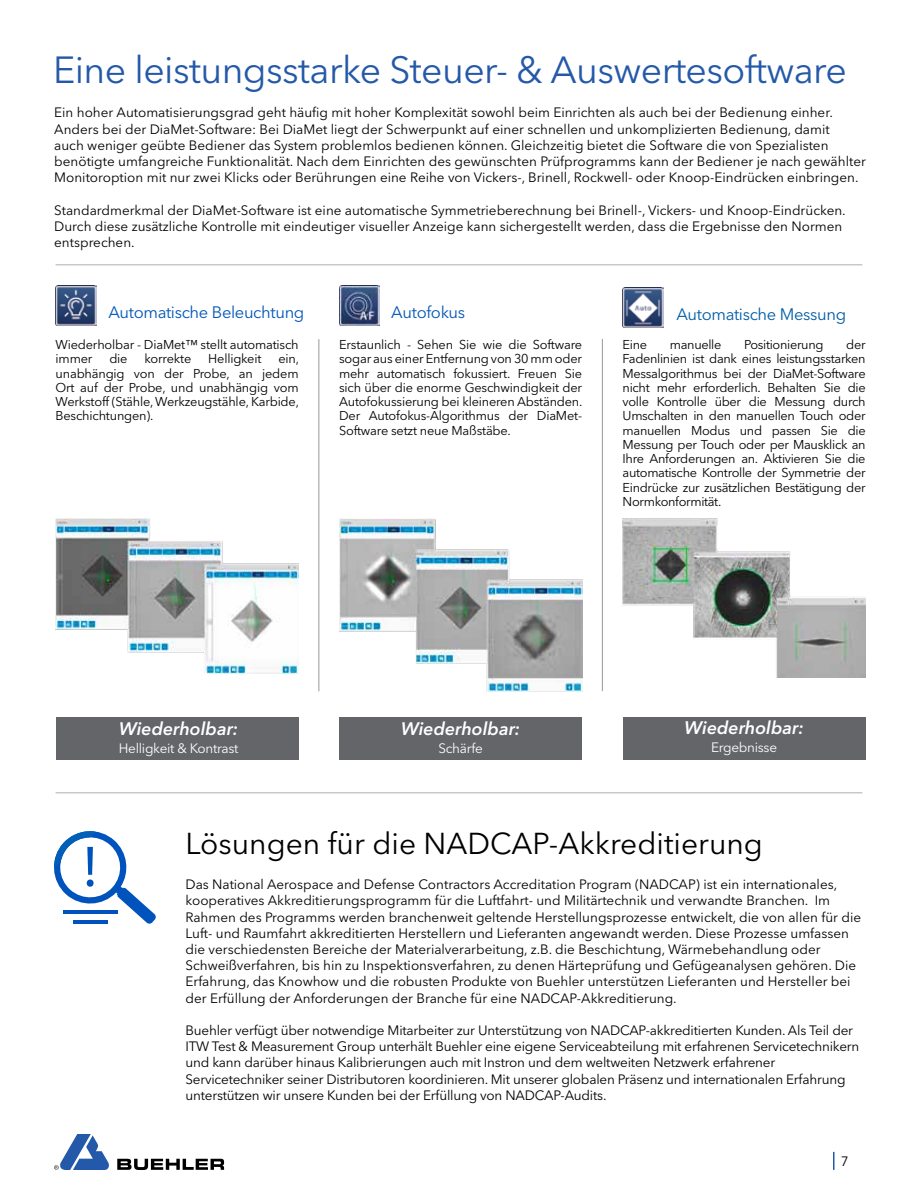
<style>
.page{position:relative;width:918px;height:1188px;background:#fff}
.page>*{position:absolute;margin:0;border:0;box-sizing:border-box;transform-origin:0 0}
.t1{font:37.5px "Avenir Next LT Pro";letter-spacing:-.015em;color:#2459a9}
.t2{font:30px "Avenir Next LT Pro";color:#000}
.t3{font:italic 600 18px "Avenir Next LT Pro";color:#fff}
.t4{font:16.5px "Avenir Next LT Pro";letter-spacing:-.02em;color:#0055b8}
.t5{font:16.5px "Avenir Next LT Pro";letter-spacing:-.02em;color:#005da6}
.t6{font:13.5px/16.2px "Avenir Next LT Pro";color:#000}
.t7{font:13.5px "Avenir Next LT Pro";letter-spacing:-.02em;color:#fff}
.t8{font:12.75px/14.2px "Avenir Next LT Pro";letter-spacing:-.015em;color:#000;text-align:justify}
</style>
<div class="page">
<svg style="left:117px;top:1159px;width:107px;height:11px"></svg>
<svg style="left:54px;top:1134px;width:55px;height:36px"></svg>
<svg style="left:833px;top:1152px;width:2px;height:18px"></svg>
<hr style="left:56px;top:264px;width:806px;height:2px;background:#cac8c7">
<hr style="left:56px;top:792px;width:806px;height:2px;background:#cac8c7">
<img style="left:339px;top:285px;width:41px;height:41px">
<img style="left:56px;top:285px;width:40px;height:41px">
<hr style="left:319px;top:339px;width:1px;height:352px;background:#999899">
<hr style="left:602px;top:339px;width:1px;height:352px;background:#999899">
<img style="left:623px;top:287px;width:40px;height:41px">
<div style="left:56px;top:717px;width:243px;height:43px;background:#636569"></div>
<div style="left:339px;top:717px;width:243px;height:43px;background:#636569"></div>
<div style="left:623px;top:717px;width:243px;height:43px;background:#636569"></div>
<img style="left:56px;top:518px;width:243px;height:155px">
<img style="left:339px;top:518px;width:243px;height:173px">
<img style="left:623px;top:518px;width:243px;height:159px">
<svg style="left:54px;top:831px;width:102px;height:93px"></svg>
<img style="left:54px;top:831px;width:42px;height:37px">
<hr style="left:63px;top:910px;width:55px;height:4px;background:#0053bc">
<hr style="left:73px;top:920px;width:35px;height:4px;background:#0053bc">
<h1 class="t1" style="left:53px;top:48px;width:795px">Eine leistungsstarke Steuer- &amp; Auswertesoftware</h1>
<p class="t6" style="left:54px;top:104px;width:813px">Ein hoher Automatisierungsgrad geht häufig mit hoher Komplexität sowohl beim Einrichten als auch bei der Bedienung einher.<br>Anders bei der DiaMet-Software: Bei DiaMet liegt der Schwerpunkt auf einer schnellen und unkomplizierten Bedienung, damit<br>auch weniger geübte Bediener das System problemlos bedienen können. Gleichzeitig bietet die Software die von Spezialisten benötigte umfangreiche Funktionalität. Nach dem Einrichten des gewünschten Prüfprogramms kann der Bediener je nach gewählter Monitoroption mit nur zwei Klicks oder Berührungen eine Reihe von Vickers-, Brinell, Rockwell- oder Knoop-Eindrücken einbringen.</p>
<p class="t6" style="left:54px;top:202px;width:793px">Standardmerkmal der DiaMet-Software ist eine automatische Symmetrieberechnung bei Brinell-, Vickers- und Knoop-Eindrücken.<br>Durch diese zusätzliche Kontrolle mit eindeutiger visueller Anzeige kann sichergestellt werden, dass die Ergebnisse den Normen entsprechen.</p>
<p class="t4" style="left:108px;top:303px;width:198px">Automatische Beleuchtung</p>
<p class="t4" style="left:391px;top:303px;width:75px">Autofokus</p>
<p class="t5" style="left:676px;top:304px;width:171px">Automatische Messung</p>
<p class="t8" style="left:56px;top:338px;width:244px">Wiederholbar - DiaMet™ stellt automatisch immer</p>
<p class="t8" style="left:109px;top:352px;width:20px">die</p>
<p class="t8" style="left:145px;top:352px;width:48px">korrekte</p>
<p class="t8" style="left:208px;top:352px;width:55px">Helligkeit</p>
<p class="t8" style="left:56px;top:352px;width:245px;text-indent:223px">ein, unabhängig von der Probe, an jedem Ort auf der Probe, und unabhängig vom Werkstoff (Stähle, Werkzeugstähle, Karbide, Beschichtungen).</p>
<p class="t8" style="left:339px;top:338px;width:245px">Erstaunlich - Sehen Sie wie die Software sogar aus einer Entfernung von 30 mm oder mehr automatisch fokussiert. Freuen Sie sich über die enorme Geschwindigkeit der Autofokussierung bei kleineren Abständen.<br>Der Autofokus-Algorithmus der DiaMet-Software setzt neue Maßstäbe.</p>
<p class="t8" style="left:623px;top:337px;width:245px;text-indent:224px">der Fadenlinien ist dank eines leistungsstarken Messalgorithmus bei der DiaMet-Software nicht mehr erforderlich. Behalten Sie die volle Kontrolle über die Messung durch Umschalten in den manuellen Touch oder manuellen Modus und passen Sie die Messung per Touch oder per Mausklick an Ihre Anforderungen an. Aktivieren Sie die automatische Kontrolle der Symmetrie der Eindrücke zur zusätzlichen Bestätigung der Normkonformität.</p>
<p class="t8" style="left:623px;top:337px;width:26px">Eine</p>
<p class="t8" style="left:670px;top:337px;width:53px">manuelle</p>
<p class="t8" style="left:744px;top:337px;width:81px">Positionierung</p>
<h3 class="t3" style="left:119px;top:718px;width:121px">Wiederholbar:</h3>
<p class="t7" style="left:119px;top:740px;width:121px">Helligkeit &amp; Kontrast</p>
<h3 class="t3" style="left:401px;top:718px;width:121px">Wiederholbar:</h3>
<p class="t7" style="left:438px;top:740px;width:46px">Schärfe</p>
<h3 class="t3" style="left:685px;top:717px;width:121px">Wiederholbar:</h3>
<p class="t7" style="left:711px;top:739px;width:67px">Ergebnisse</p>
<h2 class="t2" style="left:185px;top:826px;width:579px">Lösungen für die NADCAP-Akkreditierung</h2>
<p class="t6" style="left:185px;top:876px;width:677px">Das National Aerospace and Defense Contractors Accreditation Program (NADCAP) ist ein internationales, kooperatives Akkreditierungsprogramm für die Luftfahrt- und Militärtechnik und verwandte Branchen. Im Rahmen des Programms werden branchenweit geltende Herstellungsprozesse entwickelt, die von allen für die Luft- und Raumfahrt akkreditierten Herstellern und Lieferanten angewandt werden. Diese Prozesse umfassen die verschiedensten Bereiche der Materialverarbeitung, z.B. die Beschichtung, Wärmebehandlung oder Schweißverfahren, bis hin zu Inspektionsverfahren, zu denen Härteprüfung und Gefügeanalysen gehören. Die Erfahrung, das Knowhow und die robusten Produkte von Buehler unterstützen Lieferanten und Hersteller bei der Erfüllung der Anforderungen der Branche für eine NADCAP-Akkreditierung.</p>
<p class="t6" style="left:185px;top:1022px;width:675px">Buehler verfügt über notwendige Mitarbeiter zur Unterstützung von NADCAP-akkreditierten Kunden. Als Teil der ITW Test &amp; Measurement Group unterhält Buehler eine eigene Serviceabteilung mit erfahrenen Servicetechnikern und kann darüber hinaus Kalibrierungen auch mit Instron und dem weltweiten Netzwerk erfahrener Servicetechniker seiner Distributoren koordinieren. Mit unserer globalen Präsenz und internationalen Erfahrung unterstützen wir unsere Kunden bei der Erfüllung von NADCAP-Audits.</p>
<p class="t6" style="left:841px;top:1153px;width:9px">7</p>
</div>
